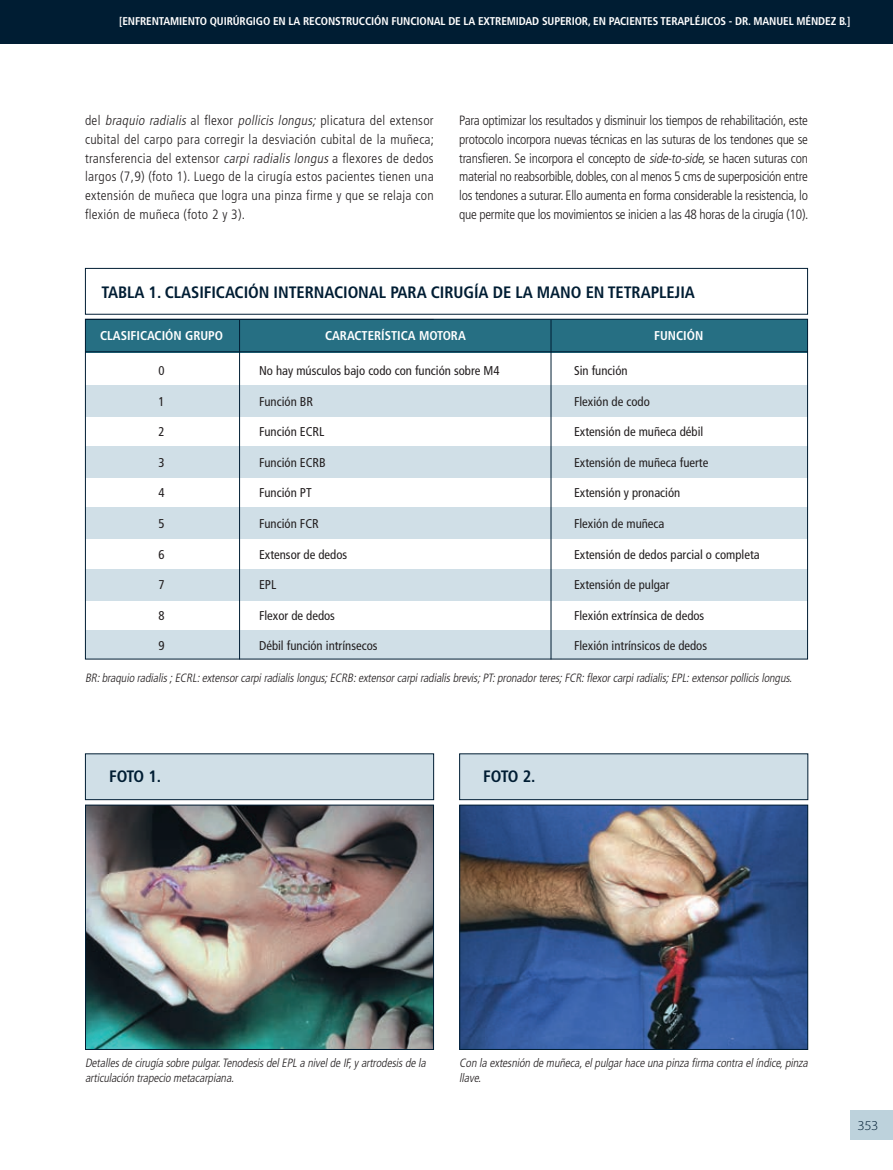
<style>
.page{position:relative;width:893px;height:1170px;background:#fff}
.page>*{position:absolute;margin:0;border:0;box-sizing:border-box;transform-origin:0 0}
.t1{font:700 condensed 16.5px "Frutiger";letter-spacing:-.005em;color:#001d33}
.t2{font:300 condensed 13.5px/18.8px "Frutiger";letter-spacing:-.01em;color:#231f20;text-align:justify}
.t3{font:300 13.5px "Myriad Pro";color:#001d33;scale:1.1 1}
.t4{font:condensed 12.75px "Frutiger";color:#231f20}
.t5{font:700 condensed 12.75px "Frutiger";color:#fff}
.t6{font:italic 300 condensed 12px/14.4px "Frutiger";color:#231f20}
.t7{font:700 condensed 11.25px "Frutiger";letter-spacing:-.01em;color:#fff}
.s1{font-style:italic}
</style>
<div class="page">
<div style="left:850px;top:1110px;width:43px;height:30px;background:#bdd2dc"></div>
<div style="left:0;top:0;width:893px;height:44px;background:#001d33"></div>
<img style="left:461px;top:806px;width:345px;height:241px">
<img style="left:87px;top:806px;width:345px;height:241px">
<div style="left:85px;top:569px;width:722px;height:31px;background:#d0dfe7"></div>
<div style="left:85px;top:385px;width:722px;height:31px;background:#d0dfe7"></div>
<div style="left:85px;top:446px;width:722px;height:32px;background:#d0dfe7"></div>
<div style="left:85px;top:507px;width:722px;height:32px;background:#d0dfe7"></div>
<div style="left:85px;top:319px;width:722px;height:33px;background:#266f83"></div>
<div style="left:85px;top:630px;width:722px;height:29px;background:#d0dfe7"></div>
<div style="left:85px;top:268px;width:723px;height:46px;border:1px solid #001d33"></div>
<hr style="left:551px;top:320px;width:1px;height:339px;background:#001d33">
<hr style="left:239px;top:320px;width:1px;height:339px;background:#001d33">
<hr style="left:85px;top:319px;width:349px;height:1px;background:#001d33">
<hr style="left:85px;top:351px;width:723px;height:1px;background:#001d33">
<div style="left:85px;top:804px;width:349px;height:245px;border:1px solid #001d33"></div>
<div style="left:85px;top:753px;width:349px;height:47px;background:#d0dfe7;border:1px solid #001d33"></div>
<div style="left:459px;top:804px;width:349px;height:245px;border:1px solid #001d33"></div>
<div style="left:459px;top:753px;width:349px;height:47px;background:#d0dfe7;border:1px solid #001d33"></div>
<p class="t7" style="left:119px;top:15px;width:651px">[ENFRENTAMIENTO QUIRÚRGIGO EN LA RECONSTRUCCIÓN FUNCIONAL DE LA EXTREMIDAD SUPERIOR, EN PACIENTES TERAPLÉJICOS - DR. MANUEL</p>
<p class="t7" style="left:796px;top:15px;width:17px">MÉNDE</p>
<p class="t7" style="left:831px;top:15px;width:21px">Z B.]</p>
<p class="t2" style="left:85px;top:111px;width:351px">d e l <span class="s1">braquio radialis</span> a l fl exo r <span class="s1">pollicis longus;</span> p l i ca t u ra d e l exte n s o r cubital del carpo para corregir la desviación cubital de la muñeca; transferencia del extensor <span class="s1">carpi radialis longus</span> a flexores de dedos largos (7,9) (foto 1). Luego de la cirugía estos pacientes tienen una extensión de muñeca que logra una pinza firme y que se relaja con flexión de muñeca (foto 2 y 3).</p>
<p class="t2" style="left:459px;top:111px;width:351px">Para optimizar los resultados y disminuir los tiempos de rehabilitación, este protocolo incorpora nuevas técnicas en las suturas de los tendones que se transfieren. Se incorpora el concepto de <span class="s1">side-to-side,</span>se hacen suturas con material no reabsorbible, dobles, con al menos 5 cms de superposición entre los tendones a suturar. Ello aumenta en forma considerable la resistencia, lo que permite que los movimientos se inicien a las 48 horas de la cirugía (10).</p>
<p class="t1" style="left:101px;top:283px;width:81px">TABLA 1. CLASIFICACI</p>
<p class="t1" style="left:248px;top:283px;width:59px">ÓN INTERNACIONAL</p>
<p class="t1" style="left:390px;top:283px;width:18px">PARA</p>
<p class="t1" style="left:431px;top:283px;width:131px">CIRUGÍA DE LA MANO</p>
<p class="t1" style="left:586px;top:283px;width:103px">EN TETRAPLEJIA</p>
<p class="t5" style="left:100px;top:328px;width:14px">CLASIFICACI</p>
<p class="t5" style="left:165px;top:328px;width:58px">ÓN GRUPO</p>
<p class="t5" style="left:325px;top:328px;width:16px">CARAC</p>
<p class="t5" style="left:362px;top:328px;width:43px">TERÍSTICA</p>
<p class="t5" style="left:419px;top:328px;width:33px">MOTORA</p>
<p class="t5" style="left:654px;top:328px;width:14px">FUNCI</p>
<p class="t5" style="left:687px;top:328px;width:16px">ÓN</p>
<p class="t4" style="left:159px;top:363px;width:8px">0</p>
<p class="t4" style="left:159px;top:393px;width:8px">1</p>
<p class="t4" style="left:159px;top:424px;width:8px">2</p>
<p class="t4" style="left:159px;top:455px;width:8px">3</p>
<p class="t4" style="left:159px;top:485px;width:8px">4</p>
<p class="t4" style="left:159px;top:516px;width:8px">5</p>
<p class="t4" style="left:159px;top:546px;width:8px">6</p>
<p class="t4" style="left:159px;top:577px;width:8px">7</p>
<p class="t4" style="left:159px;top:608px;width:8px">8</p>
<p class="t4" style="left:159px;top:638px;width:8px">9</p>
<p class="t4" style="left:259px;top:363px;width:242px">No hay músculos bajo codo con función sobre M4</p>
<p class="t4" style="left:259px;top:393px;width:56px">Función BR</p>
<p class="t4" style="left:259px;top:424px;width:67px">Función ECRL</p>
<p class="t4" style="left:259px;top:455px;width:68px">Función ECRB</p>
<p class="t4" style="left:259px;top:485px;width:54px">Función PT</p>
<p class="t4" style="left:259px;top:516px;width:61px">Función FCR</p>
<p class="t4" style="left:259px;top:546px;width:90px">Extensor de dedos</p>
<p class="t4" style="left:259px;top:577px;width:19px">EPL</p>
<p class="t4" style="left:259px;top:608px;width:77px">Flexor de dedos</p>
<p class="t4" style="left:259px;top:638px;width:120px">Débil función intrínsecos</p>
<p class="t4" style="left:574px;top:363px;width:55px">Sin función</p>
<p class="t4" style="left:574px;top:393px;width:77px">Flexión de codo</p>
<p class="t4" style="left:574px;top:424px;width:131px">Extensión de muñeca débil</p>
<p class="t4" style="left:574px;top:455px;width:136px">Extensión de muñeca fuerte</p>
<p class="t4" style="left:574px;top:485px;width:108px">Extensión y pronación</p>
<p class="t4" style="left:574px;top:516px;width:92px">Flexión de muñeca</p>
<p class="t4" style="left:574px;top:546px;width:187px">Extensión de dedos parcial o completa</p>
<p class="t4" style="left:574px;top:577px;width:97px">Extensión de pulgar</p>
<p class="t4" style="left:574px;top:608px;width:132px">Flexión extrínsica de dedos</p>
<p class="t4" style="left:574px;top:638px;width:135px">Flexión intrínsicos de dedos</p>
<p class="t6" style="left:85px;top:670px;width:711px">BR:braquio radialis;ECRL:extensorcarpiradialislongus;ECRB:extensorcarpiradialisbrevis;PT:pronadorteres;FCR:flexorcarpiradialis;EPL:extensorpollicislongus.</p>
<p class="t1" style="left:109px;top:767px;width:54px">FOTO 1.</p>
<p class="t1" style="left:483px;top:767px;width:54px">FOTO 2.</p>
<p class="t6" style="left:85px;top:1056px;width:345px">Detallesde cirugía sobre pulgar.TenodesisdelEPLa nivelde IF,yartrodesisde la articulación trapecio metacarpiana.</p>
<p class="t6" style="left:459px;top:1056px;width:353px">Con la extesnión de muñeca,elpulgarhace una pinza firma contra elíndice,pinza llave.</p>
<p class="t3" style="left:857px;top:1117px;width:21px">353</p>
</div>
